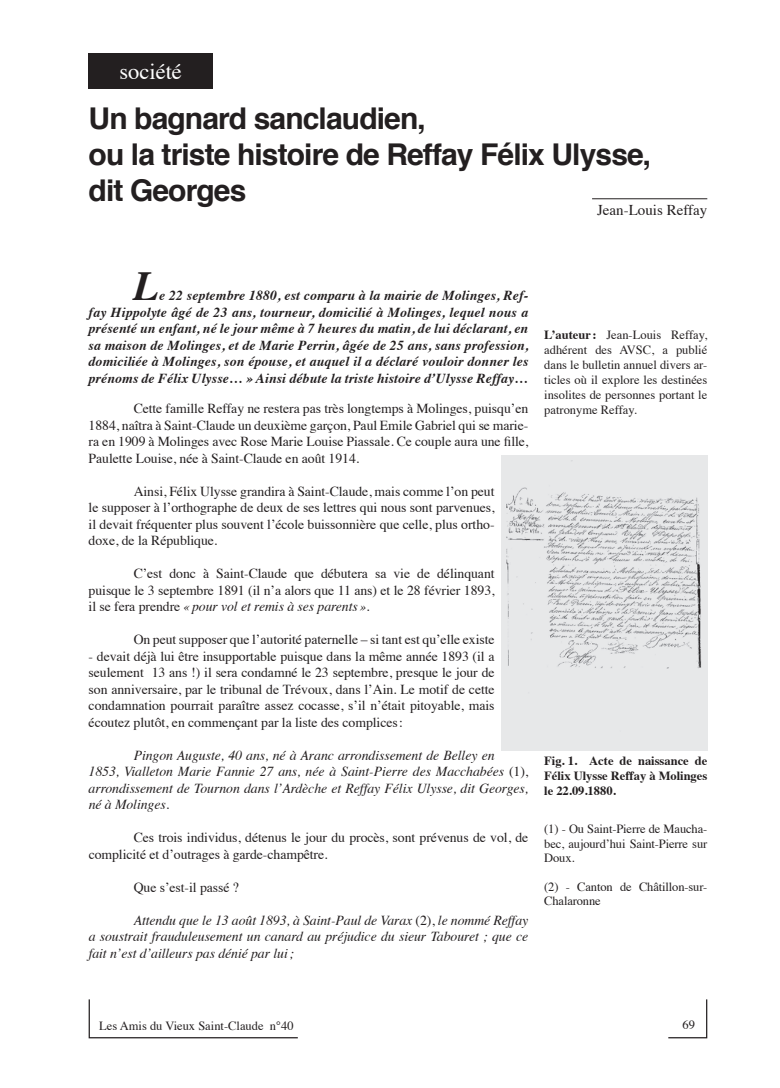
<style>
.page{position:relative;width:780px;height:1088px;background:#fff}
.page>*{position:absolute;margin:0;border:0;box-sizing:border-box;transform-origin:0 0}
.t1{font:italic 700 41.25px "Times";color:#231f20}
.t2{font:700 30px/36px "Helvetica";letter-spacing:-.03em;color:#231f20}
.t3{font:22.5px "Times";color:#fff}
.t4{font:15px "Times";color:#231f20}
.t5{font:13.75px/16.5px "Times";letter-spacing:-.005em;color:#231f20;text-align:justify}
.t6{font:italic 700 13.75px/16.5px "Times";letter-spacing:.01em;color:#231f20;text-align:justify}
.t7{font:italic 13.75px/16.5px "Times";letter-spacing:-.005em;color:#231f20}
.t8{font:12.5px/15px "Times";letter-spacing:-.01em;color:#231f20;text-align:justify}
.t9{font:700 12.5px/15px "Times";color:#231f20;text-align:justify}
.s1{font-style:italic}
.s2{font-style:normal}
.s3{font-weight:700}
</style>
<div class="page">
<svg style="left:88px;top:999px;width:210px;height:40px"></svg>
<svg style="left:668px;top:999px;width:40px;height:40px"></svg>
<div style="left:89px;top:53px;width:124px;height:36px;background:#231f20"></div>
<hr style="left:592px;top:198px;width:115px;height:1px;background:#231f20">
<img style="left:501px;top:456px;width:206px;height:294px">
<h3 class="t3" style="left:119px;top:51px;width:64px">société</h3>
<h2 class="t2" style="left:89px;top:101px;width:564px">Un bagnard sanclaudien,<br>ou la triste histoire de Reffay Félix Ulysse, dit Georges</h2>
<p class="t4" style="left:597px;top:196px;width:112px">Jean-Louis Reffay</p>
<h1 class="t1" style="left:134px;top:248px;width:27px">L</h1>
<p class="t6" style="left:89px;top:286px;width:441px;text-indent:71px">e 22 septembre 1880, est comparu à la mairie de Molinges, Ref&shy;fay Hippolyte âgé de 23 ans, tourneur, domicilié à Molinges, lequel nous a présenté un enfant, né le jour même à 7 heures du matin, de lui déclarant, en sa maison de Molinges, et de Marie Perrin, âgée de 25 ans, sans profession, domiciliée à Molinges, son épouse, et auquel il a déclaré vouloir donner les prénoms de Félix Ulysse… » Ainsi débute la triste histoire d’Ulysse Reffay…</p>
<p class="t5" style="left:89px;top:399px;width:441px;text-indent:45px">Cette famille Reffay ne restera pas très longtemps à Molinges, puisqu’en 1884, naîtra à Saint-Claude un deuxième garçon, Paul Emile Gabriel qui se marie&shy;ra en 1909 à Molinges avec Rose Marie Louise Piassale. Ce couple aura une fille, Paulette Louise, née à Saint-Claude en août 1914.</p>
<p class="t5" style="left:89px;top:481px;width:407px;text-indent:45px">Ainsi, Félix Ulysse grandira à Saint-Claude, mais comme l’on peut le supposer à l’orthographe de deux de ses lettres qui nous sont parvenues, il devait fréquenter plus souvent l’école buissonnière que celle, plus ortho&shy;doxe, de la République.</p>
<p class="t5" style="left:89px;top:564px;width:407px;text-indent:45px">C’est donc à Saint-Claude que débutera sa vie de délinquant puisque le 3 septembre 1891 (il n’a alors que 11 ans) et le 28 février 1893, il se fera prendre <span class="s1">« pour vol et remis à ses parents »</span>.</p>
<p class="t5" style="left:134px;top:630px;width:362px">On peut supposer que l’autorité paternelle – si tant est qu’elle existe</p>
<p class="t5" style="left:89px;top:646px;width:407px">- devait déjà lui être insupportable puisque dans la même année 1893 (il a seulement 13 ans !) il sera condamné le 23 septembre, presque le jour de son anniversaire, par le tribunal de Trévoux, dans l’Ain. Le motif de cette condamnation pourrait paraître assez cocasse, s’il n’était pitoyable, mais écoutez plutôt, en commençant par la liste des complices :</p>
<p class="t7" style="left:89px;top:746px;width:441px;text-indent:45px">Pingon Auguste, 40 ans, né à Aranc arrondissement de Belley en 1853, Vialleton Marie Fannie 27 ans, née à Saint-Pierre des Macchabées <span class="s2">(1), </span>arrondissement de Tournon dans l’Ardèche et Reffay Félix Ulysse, dit Georges, né à Molinges.</p>
<p class="t5" style="left:89px;top:828px;width:441px;text-indent:45px">Ces trois individus, détenus le jour du procès, sont prévenus de vol, de complicité et d’outrages à garde-champêtre.</p>
<p class="t5" style="left:134px;top:877px;width:107px">Que s’est-il passé ?</p>
<p class="t7" style="left:89px;top:911px;width:441px;text-align:justify;text-indent:45px">Attendu que le 13 août 1893, à Saint-Paul de Varax <span class="s2">(2),</span> le nommé Reffay a soustrait frauduleusement un canard au préjudice du sieur Tabouret ; que ce fait n’est d’ailleurs pas dénié par lui ;</p>
<p class="t8" style="left:544px;top:326px;width:165px"><span class="s3">L’auteur :</span> Jean-Louis Reffay, adhérent des AVSC, a publié dans le bulletin annuel divers ar&shy;ticles où il explore les destinées insolites de personnes portant le patronyme Reffay.</p>
<p class="t9" style="left:544px;top:752px;width:165px">Fig. 1. Acte de naissance de Félix Ulysse Reffay à Molinges le 22.09.1880.</p>
<p class="t8" style="left:544px;top:821px;width:165px;line-height:14.4px">(1) - Ou Saint-Pierre de Maucha&shy;bec, aujourd’hui Saint-Pierre sur Doux.</p>
<p class="t8" style="left:544px;top:878px;width:165px;line-height:14.4px">(2) - Canton de Châtillon-sur-<br>Chalaronne</p>
<p class="t8" style="left:99px;top:1017px;width:196px">Les Amis du Vieux Saint-Claude n°40</p>
<p class="t8" style="left:682px;top:1016px;width:14px">69</p>
</div>
